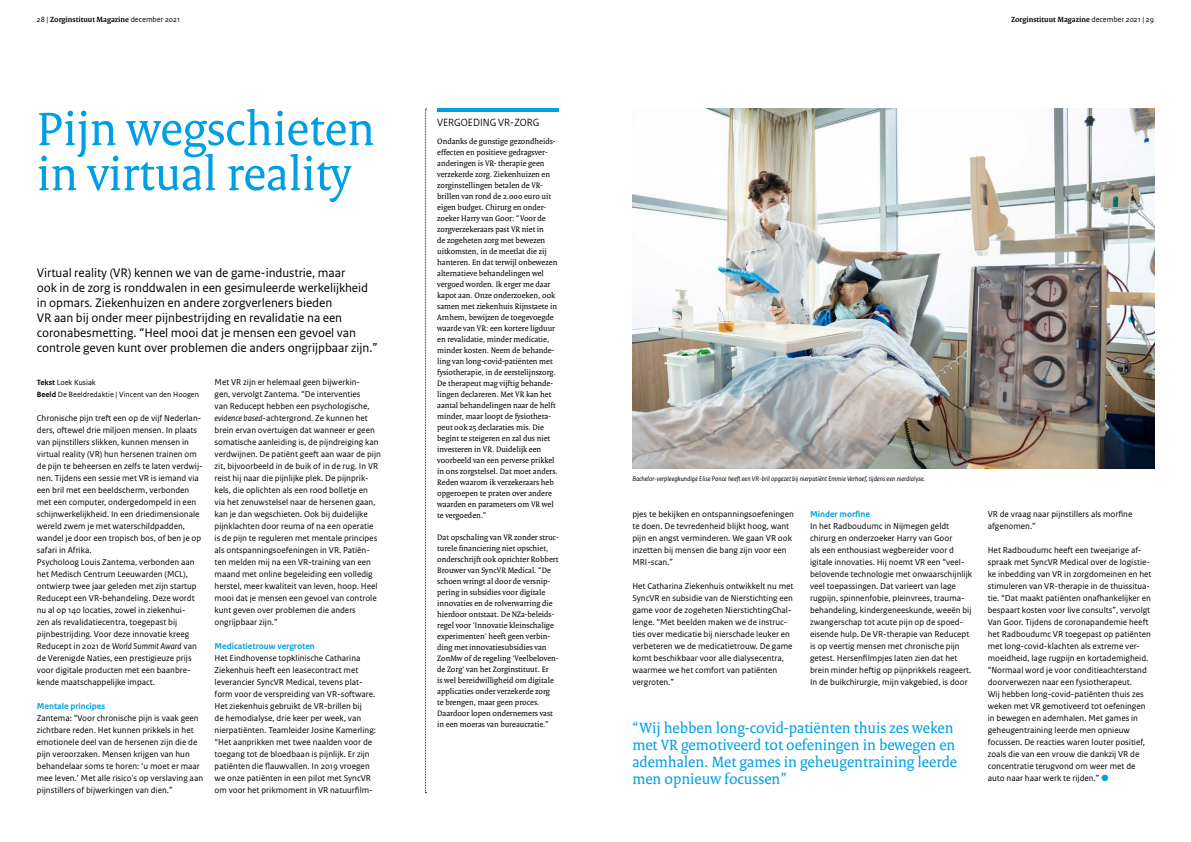
<style>
.page{position:relative;width:1191px;height:842px;background:#fff}
.page>*{position:absolute;margin:0;border:0;box-sizing:border-box;transform-origin:0 0}
.t1{font:50px/45px "Rijksoverheid Serif";color:#009fe3}
.t2{font:16px/17px "Rijksoverheid Serif";color:#009fe3}
.t3{font:13px/15px "Rijksoverheid Sans Text";letter-spacing:-.005em;color:#000}
.t4{font:11px "Rijksoverheid Sans Heading";color:#000}
.t5{font:9px/12px "Rijksoverheid Sans Text";color:#000}
.t6{font:700 9px "Rijksoverheid Sans Text";color:#009fe3}
.t7{font:8.5px/11px "Rijksoverheid Serif";color:#000}
.t8{font:700 8px "Rijksoverheid Serif";color:#000}
.t9{font:8px/12px "Rijksoverheid Sans Text";color:#000}
.t10{font:italic 7px "Rijksoverheid Sans Text";color:#000}
.s1{font-family:"Rijksoverheid Sans Text";font-weight:400}
.s2{font-weight:700}
.s3{font-style:italic}
.s4{color:#009fe3}
</style>
<div class="page">
<svg style="left:425px;top:109px;width:1px;height:684px"></svg>
<hr style="left:437px;top:109px;width:121px;height:3px;background:#009fe3">
<img style="left:632px;top:109px;width:522px;height:360px">
<p class="t8" style="left:37px;top:15px;width:145px"><span class="s1">28 |</span> Zorginstituut Magazine <span class="s1">december 2021</span></p>
<p class="t8" style="left:1011px;top:15px;width:145px">Zorginstituut Magazine <span class="s1">december 2021 | 29</span></p>
<h1 class="t1" style="left:37px;top:106px;width:339px">Pijn wegschieten in virtual reality</h1>
<p class="t3" style="left:37px;top:265px;width:342px">Virtual reality (VR) kennen we van de game-industrie, maar<br>ook in de zorg is ronddwalen in een gesimuleerde werkelijkheid in opmars. Ziekenhuizen en andere zorgverleners bieden<br>VR aan bij onder meer pijnbestrijding en revalidatie na een coronabesmetting. “Heel mooi dat je mensen een gevoel van controle geven kunt over problemen die anders ongrijpbaar zijn.”</p>
<p class="t9" style="left:37px;top:376px;width:164px"><span class="s2">Tekst</span> Loek Kusiak<br><span class="s2">Beeld</span> De Beeldredaktie | Vincent van den Hoogen</p>
<p class="t5" style="left:37px;top:412px;width:167px">Chronische pijn treft een op de vijf Nederlan&shy;ders, oftewel drie miljoen mensen. In plaats van pijnstillers slikken, kunnen mensen in virtual reality (VR) hun hersenen trainen om de pijn te beheersen en zelfs te laten verdwij&shy;nen. Tijdens een sessie met VR is iemand via een bril met een beeldscherm, verbonden met een computer, ondergedompeld in een schijnwerkelijkheid. In een driedimensionale wereld zwem je met waterschildpadden, wandel je door een tropisch bos, of ben je op safari in Afrika.<br>Psycholoog Louis Zantema, verbonden aan het Medisch Centrum Leeuwarden (MCL), ontwierp twee jaar geleden met zijn startup Reducept een VR-behandeling. Deze wordt nu al op 140 locaties, zowel in ziekenhui-<br>zen als revalidatiecentra, toegepast bij pijnbestrijding. Voor deze innovatie kreeg Reducept in 2021 de <span class="s3">World Summit Award</span> van de Verenigde Naties, een prestigieuze prijs voor digitale producten met een baanbre&shy;kende maatschappelijke impact.</p>
<p class="t6" style="left:37px;top:701px;width:70px">Mentale principes</p>
<p class="t5" style="left:37px;top:712px;width:168px">Zantema: “Voor chronische pijn is vaak geen zichtbare reden. Het kunnen prikkels in het emotionele deel van de hersenen zijn die de pijn veroorzaken. Mensen krijgen van hun behandelaar soms te horen: ‘u moet er maar mee leven.’ Met alle risico's op verslaving aan pijnstillers of bijwerkingen van dien.”</p>
<p class="t5" style="left:214px;top:376px;width:168px">Met VR zijn er helemaal geen bijwerkin-<br>gen, vervolgt Zantema. “De interventies<br>van Reducept hebben een psychologische, <span class="s3">evidence based</span>-achtergrond. Ze kunnen het brein ervan overtuigen dat wanneer er geen somatische aanleiding is, de pijndreiging kan verdwijnen. De patiënt geeft aan waar de pijn zit, bijvoorbeeld in de buik of in de rug. In VR reist hij naar die pijnlijke plek. De pijnprik&shy;kels, die oplichten als een rood bolletje en<br>via het zenuwstelsel naar de hersenen gaan, kan je dan wegschieten. Ook bij duidelijke pijnklachten door reuma of na een operatie is de pijn te reguleren met mentale principes als ontspanningsoefeningen in VR. Patiën&shy;ten melden mij na een VR-training van een maand met online begeleiding een volledig herstel, meer kwaliteit van leven, hoop. Heel mooi dat je mensen een gevoel van controle kunt geven over problemen die anders ongrijpbaar zijn.”</p>
<p class="t6" style="left:214px;top:641px;width:102px">Medicatietrouw vergroten</p>
<p class="t5" style="left:214px;top:652px;width:163px">Het Eindhovense topklinische Catharina Ziekenhuis heeft een leasecontract met leverancier SyncVR Medical, tevens plat&shy;form voor de verspreiding van VR-software.<br>Het ziekenhuis gebruikt de VR-brillen bij<br>de hemodialyse, drie keer per week, van nierpatiënten. Teamleider Josine Kamerling: “Het aanprikken met twee naalden voor de toegang tot de bloedbaan is pijnlijk. Er zijn patiënten die flauwvallen. In 2019 vroegen we onze patiënten in een pilot met SyncVR om voor het prikmoment in VR natuurfilm-</p>
<p class="t4" style="left:437px;top:116px;width:104px">VERGOEDING VR-ZORG</p>
<p class="t7" style="left:437px;top:136px;width:122px">Ondanks de gunstige gezondheids&shy;effecten en positieve gedragsver&shy;anderingen is VR- therapie geen verzekerde zorg. Ziekenhuizen en zorginstellingen betalen de VR&shy;brillen van rond de 2.000 euro uit eigen budget. Chirurg en onder&shy;zoeker Harry van Goor: “Voor de zorgverzekeraars past VR niet in<br>de zogeheten zorg met bewezen uitkomsten, in de meetlat die zij hanteren. En dat terwijl onbewezen alternatieve behandelingen wel vergoed worden. Ik erger me daar kapot aan. Onze onderzoeken, ook samen met ziekenhuis Rijnstaete in Arnhem, bewijzen de toegevoegde waarde van VR: een kortere ligduur en revalidatie, minder medicatie, minder kosten. Neem de behande&shy;ling van long-covid-patiënten met fysiotherapie, in de eerstelijnszorg.<br>De therapeut mag vijftig behande&shy;lingen declareren. Met VR kan het aantal behandelingen naar de helft minder, maar loopt de fysiothera&shy;peut ook 25 declaraties mis. Die begint te steigeren en zal dus niet investeren in VR. Duidelijk een voorbeeld van een perverse prikkel in ons zorgstelsel. Dat moet anders.<br>Reden waarom ik verzekeraars heb opgeroepen te praten over andere waarden en parameters om VR wel te vergoeden.”</p>
<p class="t7" style="left:437px;top:532px;width:123px">Dat opschaling van VR zonder struc&shy;turele financiering niet opschiet, onderschrijft ook oprichter Robbert Brouwer van SyncVR Medical. “De schoen wringt al door de versnip&shy;pering in subsidies voor digitale innovaties en de rolverwarring die hierdoor ontstaat. De NZa-beleids&shy;regel voor 'Innovatie kleinschalige experimenten' heeft geen verbin&shy;ding met innovatiesubsidies van ZonMw of de regeling 'Veelbeloven&shy;de Zorg' van het Zorginstituut. Er<br>is wel bereidwilligheid om digitale applicaties onder verzekerde zorg<br>te brengen, maar geen proces.<br>Daardoor lopen ondernemers vast in een moeras van bureaucratie.”</p>
<p class="t10" style="left:632px;top:475px;width:294px">Bachelor-verpleegkundige Elise Ponce heeft een VR-bril opgezet bij nierpatiënt Emmie Verhoef, tijdens een nierdialyse.</p>
<p class="t5" style="left:632px;top:508px;width:163px">pjes te bekijken en ontspanningsoefeningen te doen. De tevredenheid blijkt hoog, want pijn en angst verminderen. We gaan VR ook inzetten bij mensen die bang zijn voor een MRI-scan.”</p>
<p class="t5" style="left:632px;top:580px;width:163px">Het Catharina Ziekenhuis ontwikkelt nu met SyncVR en subsidie van de Nierstichting een game voor de zogeheten NierstichtingChal&shy;lenge. “Met beelden maken we de instruc&shy;ties over medicatie bij nierschade leuker en verbeteren we de medicatietrouw. De game komt beschikbaar voor alle dialysecentra, waarmee we het comfort van patiënten vergroten.”</p>
<p class="t6" style="left:810px;top:509px;width:62px">Minder morfine</p>
<p class="t5" style="left:810px;top:520px;width:163px">In het Radboudumc in Nijmegen geldt chirurg en onderzoeker Harry van Goor<br>als een enthousiast wegbereider voor d igitale innovaties. Hij noemt VR een “veel&shy;belovende technologie met onwaarschijnlijk veel toepassingen. Dat varieert van lage rugpijn, spinnenfobie, pleinvrees, trauma&shy;behandeling, kindergeneeskunde, weeën bij zwangerschap tot acute pijn op de spoed&shy;eisende hulp. De VR-therapie van Reducept is op veertig mensen met chronische pijn getest. Hersenfilmpjes laten zien dat het brein minder heftig op pijnprikkels reageert.<br>In de buikchirurgie, mijn vakgebied, is door</p>
<h2 class="t2" style="left:632px;top:719px;width:326px">“Wij hebben long-covid-patiënten thuis zes weken met VR gemotiveerd tot oefeningen in bewegen en ademhalen. Met games in geheugentraining leerde men opnieuw focussen”</h2>
<p class="t5" style="left:987px;top:508px;width:146px">VR de vraag naar pijnstillers als morfine afgenomen.”</p>
<p class="t5" style="left:987px;top:544px;width:165px">Het Radboudumc heeft een tweejarige af&shy;spraak met SyncVR Medical over de logistie&shy;ke inbedding van VR in zorgdomeinen en het stimuleren van VR-therapie in de thuissitua&shy;tie. “Dat maakt patiënten onafhankelijker en bespaart kosten voor live consults”, vervolgt Van Goor. Tijdens de coronapandemie heeft het Radboudumc VR toegepast op patiënten met long-covid-klachten als extreme ver&shy;moeidheid, lage rugpijn en kortademigheid. “Normaal word je voor conditieachterstand doorverwezen naar een fysiotherapeut.<br>Wij hebben long-covid-patiënten thuis zes weken met VR gemotiveerd tot oefeningen in bewegen en ademhalen. Met games in geheugentraining leerde men opnieuw focussen. De reacties waren louter positief, zoals die van een vrouw die dankzij VR de concentratie terugvond om weer met de auto naar haar werk te rijden.” <span class="s4">●</span></p>
</div>
